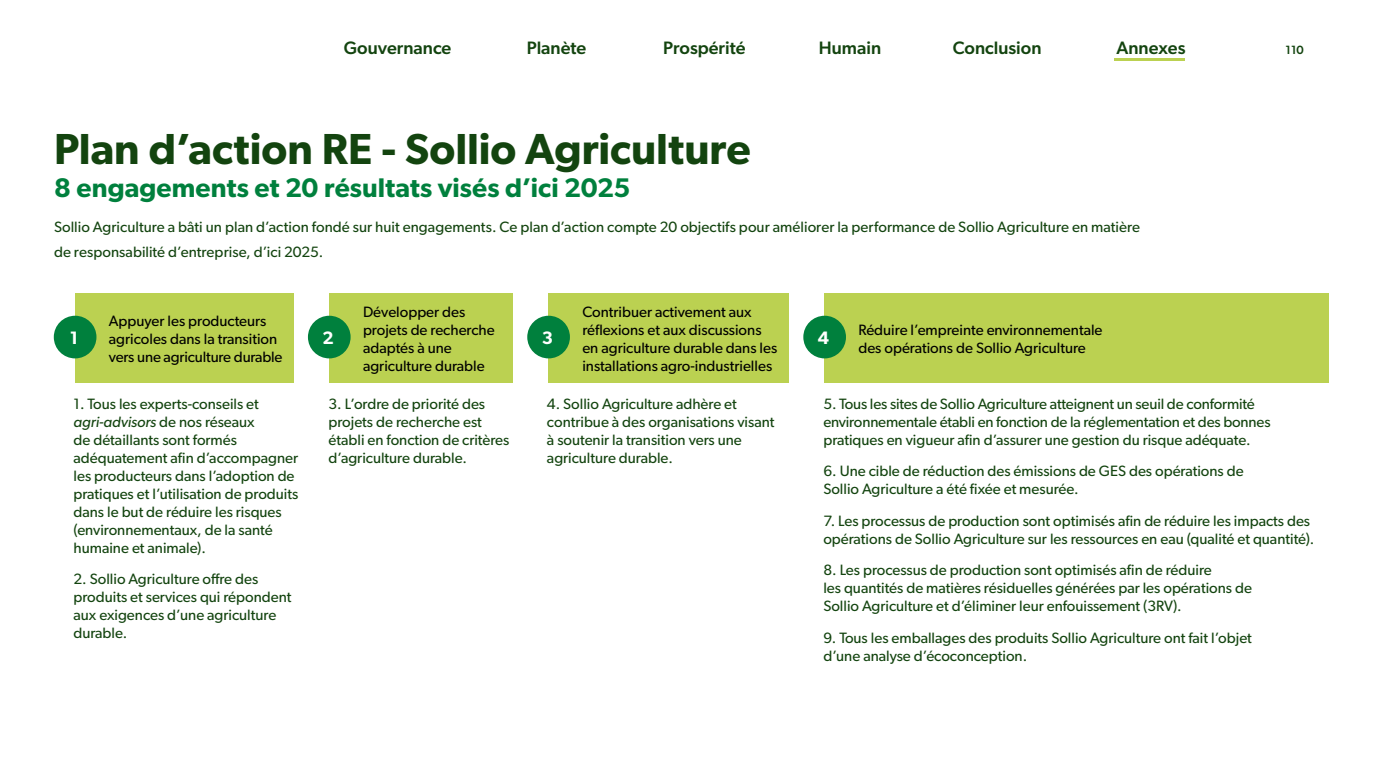
<style>
.page{position:relative;width:1383px;height:778px;background:#fff}
.page>*{position:absolute;margin:0;border:0;box-sizing:border-box;transform-origin:0 0}
.t1{font:600 43.5px "Gibson";color:#13440f}
.t2{font:600 27px "Gibson";letter-spacing:.005em;color:#00803d}
.t3{font:500 18px "Gibson";color:#13440f}
.t4{font:600 18px "Gibson";color:#fff}
.t5{font:15px/18px "Gibson";color:#13440f}
.t6{font:15px/18px "Gibson";color:#000}
.t7{font:500 12px "Gibson";color:#13440f}
.s1{font-style:italic}
</style>
<div class="page">
<div style="left:75px;top:293px;width:219px;height:89px;background:#bbd151"></div>
<div style="left:329px;top:293px;width:184px;height:89px;background:#bbd151"></div>
<div style="left:548px;top:293px;width:241px;height:89px;background:#bbd151"></div>
<div style="left:824px;top:293px;width:504px;height:89px;background:#bbd151"></div>
<div style="left:54px;top:316px;width:42px;height:42px;background:#00803d;border-radius:50%"></div>
<div style="left:308px;top:316px;width:42px;height:42px;background:#00803d;border-radius:50%"></div>
<div style="left:527px;top:316px;width:43px;height:42px;background:#00803d;border-radius:50%"></div>
<div style="left:803px;top:316px;width:43px;height:42px;background:#00803d;border-radius:50%"></div>
<hr style="left:1114px;top:59px;width:70px;height:2px;background:#bbd151">
<p class="t3" style="left:344px;top:37px;width:109px">Gouvernance</p>
<p class="t3" style="left:526px;top:37px;width:61px">Planète</p>
<p class="t3" style="left:663px;top:37px;width:84px">Prospérité</p>
<p class="t3" style="left:819px;top:37px;width:64px">Humain</p>
<p class="t3" style="left:952px;top:37px;width:90px">Conclusion</p>
<p class="t3" style="left:1116px;top:37px;width:71px">Annexes</p>
<p class="t7" style="left:1285px;top:43px;width:20px">110</p>
<h1 class="t1" style="left:54px;top:123px;width:698px">Plan d’action RE - Sollio Agriculture</h1>
<h2 class="t2" style="left:54px;top:171px;width:578px">8 engagements et 20 résultats visés d’ici 2025</h2>
<p class="t5" style="left:54px;top:215px;width:1087px;line-height:24px">Sollio Agriculture a bâti un plan d’action fondé sur huit engagements. Ce plan d’action compte 20 objectifs pour améliorer la performance de Sollio Agriculture en matière de responsabilité d’entreprise, d’ici 2025.</p>
<p class="t6" style="left:109px;top:311px;width:175px">Appuyer les producteurs agricoles dans la transition vers une agriculture durable</p>
<p class="t6" style="left:363px;top:302px;width:133px">Développer des projets de recherche adaptés à une agriculture durable</p>
<p class="t6" style="left:582px;top:302px;width:196px">Contribuer activement aux réflexions et aux discussions en agriculture durable dans les installations agro-industrielles</p>
<p class="t4" style="left:70px;top:327px;width:10px">1</p>
<p class="t4" style="left:322px;top:327px;width:13px">2</p>
<p class="t4" style="left:542px;top:327px;width:13px">3</p>
<p class="t4" style="left:818px;top:327px;width:13px">4</p>
<p class="t6" style="left:858px;top:320px;width:246px">Réduire l’empreinte environnementale des opérations de Sollio Agriculture</p>
<p class="t5" style="left:74px;top:394px;width:226px">1. Tous les experts-conseils et <span class="s1">agri-advisors</span> de nos réseaux<br>de détaillants sont formés adéquatement afin d’accompagner les producteurs dans l’adoption de pratiques et l’utilisation de produits dans le but de réduire les risques (environnementaux, de la santé humaine et animale).</p>
<p class="t5" style="left:74px;top:570px;width:219px">2. Sollio Agriculture offre des produits et services qui répondent aux exigences d’une agriculture durable.</p>
<p class="t5" style="left:328px;top:394px;width:182px">3. L’ordre de priorité des projets de recherche est établi en fonction de critères d’agriculture durable.</p>
<p class="t5" style="left:547px;top:394px;width:229px">4. Sollio Agriculture adhère et contribue à des organisations visant à soutenir la transition vers une agriculture durable.</p>
<p class="t5" style="left:823px;top:394px;width:448px">5. Tous les sites de Sollio Agriculture atteignent un seuil de conformité environnementale établi en fonction de la réglementation et des bonnes pratiques en vigueur afin d’assurer une gestion du risque adéquate.</p>
<p class="t5" style="left:823px;top:462px;width:422px">6. Une cible de réduction des émissions de GES des opérations de<br>Sollio Agriculture a été fixée et mesurée.</p>
<p class="t5" style="left:823px;top:511px;width:492px">7. Les processus de production sont optimisés afin de réduire les impacts des opérations de Sollio Agriculture sur les ressources en eau (qualité et quantité).</p>
<p class="t5" style="left:823px;top:561px;width:430px">8. Les processus de production sont optimisés afin de réduire<br>les quantités de matières résiduelles générées par les opérations de<br>Sollio Agriculture et d’éliminer leur enfouissement (3RV).</p>
<p class="t5" style="left:823px;top:628px;width:430px">9. Tous les emballages des produits Sollio Agriculture ont fait l’objet d’une analyse d’écoconception.</p>
</div>
